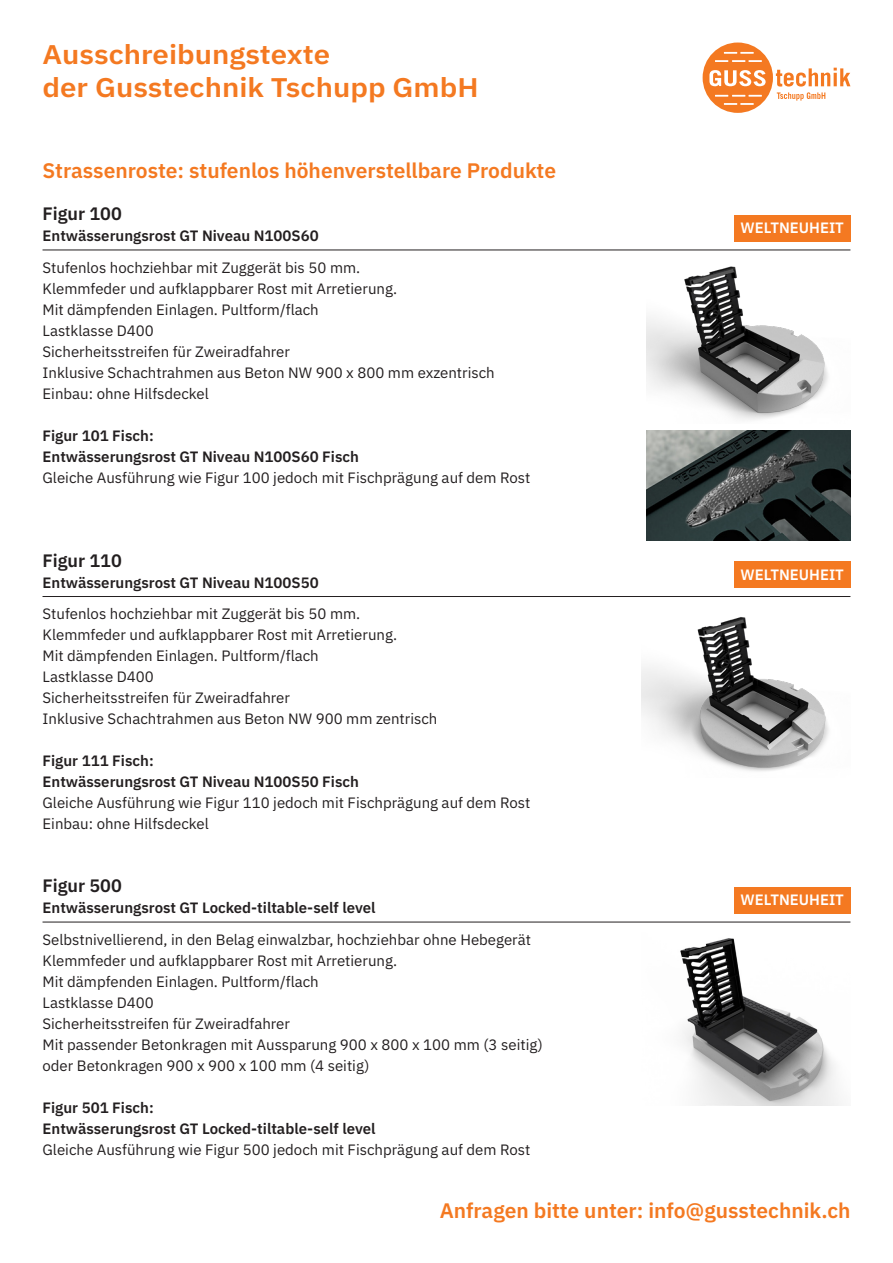
<style>
.page{position:relative;width:893px;height:1263px;background:#fff}
.page>*{position:absolute;margin:0;border:0;box-sizing:border-box;transform-origin:0 0}
.t1{font:600 27px/33px "IBM Plex Sans";color:#f47921;scale:1.09 1}
.t2{font:600 21px "IBM Plex Sans";color:#f47921}
.t3{font:600 18px "IBM Plex Sans";color:#231f20}
.t4{font:15px "IBM Plex Sans";color:#231f20}
.t5{font:600 15px "IBM Plex Sans";color:#231f20}
.t6{font:600 15px "IBM Plex Sans";color:#fff}
</style>
<div class="page">
<svg style="left:703px;top:43px;width:147px;height:70px"></svg>
<div style="left:734px;top:215px;width:116px;height:26px;background:#f47921"></div>
<hr style="left:43px;top:250px;width:807px;height:1px;background:#231f20">
<div style="left:734px;top:562px;width:116px;height:26px;background:#f47921"></div>
<hr style="left:43px;top:596px;width:807px;height:1px;background:#231f20">
<div style="left:734px;top:887px;width:116px;height:26px;background:#f47921"></div>
<hr style="left:43px;top:922px;width:807px;height:1px;background:#231f20">
<img style="left:647px;top:431px;width:203px;height:110px">
<img style="left:647px;top:266px;width:181px;height:154px">
<img style="left:641px;top:617px;width:188px;height:154px">
<img style="left:680px;top:938px;width:159px;height:167px">
<p class="t1" style="left:43px;top:35px;width:401px">Ausschreibungstexte<br>der Gusstechnik Tschupp GmbH</p>
<p class="t2" style="left:43px;top:154px;width:515px">Strassenroste: stufenlos höhenverstellbare Produkte</p>
<p class="t3" style="left:43px;top:200px;width:81px">Figur 100</p>
<p class="t5" style="left:43px;top:224px;width:278px">Entwässerungsrost GT Niveau N100S60</p>
<p class="t4" style="left:43px;top:256px;width:319px">Stufenlos hochziehbar mit Zuggerät bis 50 mm.</p>
<p class="t4" style="left:43px;top:277px;width:356px">Klemmfeder und aufklappbarer Rost mit Arretierung.</p>
<p class="t4" style="left:43px;top:298px;width:278px">Mit dämpfenden Einlagen. Pultform/flach</p>
<p class="t4" style="left:43px;top:319px;width:113px">Lastklasse D400</p>
<p class="t4" style="left:43px;top:340px;width:249px">Sicherheitsstreifen für Zweiradfahrer</p>
<p class="t4" style="left:43px;top:361px;width:454px">Inklusive Schachtrahmen aus Beton NW 900 x 800 mm exzentrisch</p>
<p class="t4" style="left:43px;top:382px;width:168px">Einbau: ohne Hilfsdeckel</p>
<p class="t5" style="left:43px;top:424px;width:113px">Figur 101 Fisch:</p>
<p class="t5" style="left:43px;top:445px;width:318px">Entwässerungsrost GT Niveau N100S60 Fisch</p>
<p class="t4" style="left:43px;top:466px;width:489px">Gleiche Ausführung wie Figur 100 jedoch mit Fischprägung auf dem Rost</p>
<p class="t3" style="left:43px;top:546px;width:81px">Figur 110</p>
<p class="t5" style="left:43px;top:571px;width:278px">Entwässerungsrost GT Niveau N100S50</p>
<p class="t4" style="left:43px;top:603px;width:319px">Stufenlos hochziehbar mit Zuggerät bis 50 mm.</p>
<p class="t4" style="left:43px;top:624px;width:356px">Klemmfeder und aufklappbarer Rost mit Arretierung.</p>
<p class="t4" style="left:43px;top:645px;width:278px">Mit dämpfenden Einlagen. Pultform/flach</p>
<p class="t4" style="left:43px;top:666px;width:113px">Lastklasse D400</p>
<p class="t4" style="left:43px;top:687px;width:249px">Sicherheitsstreifen für Zweiradfahrer</p>
<p class="t4" style="left:43px;top:708px;width:396px">Inklusive Schachtrahmen aus Beton NW 900 mm zentrisch</p>
<p class="t5" style="left:43px;top:749px;width:113px">Figur 111 Fisch:</p>
<p class="t5" style="left:43px;top:770px;width:318px">Entwässerungsrost GT Niveau N100S50 Fisch</p>
<p class="t4" style="left:43px;top:792px;width:489px">Gleiche Ausführung wie Figur 110 jedoch mit Fischprägung auf dem Rost</p>
<p class="t4" style="left:43px;top:813px;width:168px">Einbau: ohne Hilfsdeckel</p>
<p class="t3" style="left:43px;top:872px;width:81px">Figur 500</p>
<p class="t5" style="left:43px;top:896px;width:335px">Entwässerungsrost GT Locked-tiltable-self level</p>
<p class="t4" style="left:43px;top:928px;width:490px">Selbstnivellierend, in den Belag einwalzbar, hochziehbar ohne Hebegerät</p>
<p class="t4" style="left:43px;top:949px;width:356px">Klemmfeder und aufklappbarer Rost mit Arretierung.</p>
<p class="t4" style="left:43px;top:970px;width:278px">Mit dämpfenden Einlagen. Pultform/flach</p>
<p class="t4" style="left:43px;top:991px;width:113px">Lastklasse D400</p>
<p class="t4" style="left:43px;top:1012px;width:249px">Sicherheitsstreifen für Zweiradfahrer</p>
<p class="t4" style="left:43px;top:1033px;width:502px">Mit passender Betonkragen mit Aussparung 900 x 800 x 100 mm (3 seitig)</p>
<p class="t4" style="left:43px;top:1054px;width:328px">oder Betonkragen 900 x 900 x 100 mm (4 seitig)</p>
<p class="t5" style="left:43px;top:1096px;width:113px">Figur 501 Fisch:</p>
<p class="t5" style="left:43px;top:1117px;width:335px">Entwässerungsrost GT Locked-tiltable-self level</p>
<p class="t4" style="left:43px;top:1138px;width:489px">Gleiche Ausführung wie Figur 500 jedoch mit Fischprägung auf dem Rost</p>
<p class="t6" style="left:740px;top:216px;width:105px">WELTNEUHEIT</p>
<p class="t6" style="left:740px;top:563px;width:105px">WELTNEUHEIT</p>
<p class="t6" style="left:740px;top:888px;width:105px">WELTNEUHEIT</p>
<p class="t2" style="left:440px;top:1194px;width:412px">Anfragen bitte unter: info@gusstechnik.ch</p>
</div>
